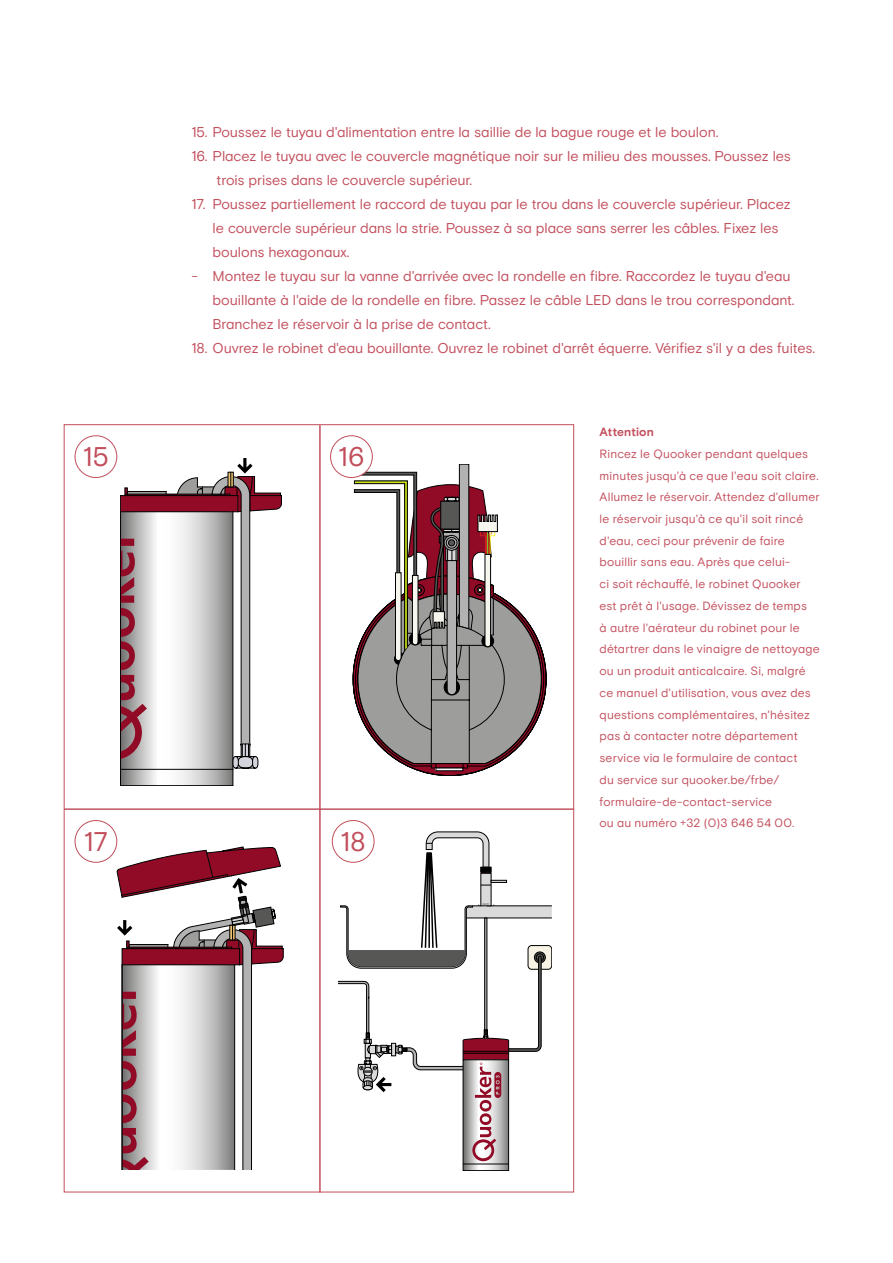
<style>
.page{position:relative;width:893px;height:1263px;background:#fff}
.page>*{position:absolute;margin:0;border:0;box-sizing:border-box;transform-origin:0 0}
.t1{font:27px "Basis Grotesque Pro";color:#c24e5c}
.t2{font:14.25px/24px "Basis Grotesque Pro";letter-spacing:-.005em;color:#c24e5c}
.t3{font:12px/21.8px "Basis Grotesque Pro";letter-spacing:.015em;color:#c24e5c}
.t4{font:700 12px "Basis Grotesque Pro";letter-spacing:.01em;color:#c24e5c}
</style>
<div class="page">
<svg style="left:353px;top:464px;width:193px;height:312px"></svg>
<div style="left:332px;top:820px;width:42px;height:43px;border:1px solid #c24e5c;border-radius:50%"></div>
<div style="left:75px;top:435px;width:42px;height:43px;border:1px solid #c24e5c;border-radius:50%"></div>
<div style="left:75px;top:820px;width:42px;height:43px;border:1px solid #c24e5c;border-radius:50%"></div>
<div style="left:331px;top:436px;width:41px;height:41px;background:#fff;border-radius:50%"></div>
<div style="left:330px;top:435px;width:43px;height:43px;border:1px solid #c24e5c;border-radius:50%"></div>
<hr style="left:320px;top:425px;width:1px;height:767px;background:#c24e5c">
<hr style="left:64px;top:809px;width:510px;height:1px;background:#c24e5c">
<svg style="left:120px;top:458px;width:162px;height:328px"></svg>
<svg style="left:117px;top:847px;width:166px;height:323px"></svg>
<svg style="left:338px;top:832px;width:214px;height:339px"></svg>
<h1 class="t1" style="left:83px;top:441px;width:28px">15</h1>
<h1 class="t1" style="left:84px;top:825px;width:26px">17</h1>
<p class="t2" style="left:191px;top:120px;width:529px">15. Poussez le tuyau d'alimentation entre la saillie de la bague rouge et le boulon.</p>
<p class="t2" style="left:217px;top:144px;width:576px;text-indent:-25px">16. Placez le tuyau avec le couvercle magnétique noir sur le milieu des mousses. Poussez les trois prises dans le couvercle supérieur.</p>
<p class="t2" style="left:213px;top:192px;width:580px;text-indent:-21px">17. Poussez partiellement le raccord de tuyau par le trou dans le couvercle supérieur. Placez le couvercle supérieur dans la strie. Poussez à sa place sans serrer les câbles. Fixez les boulons hexagonaux.</p>
<p class="t2" style="left:213px;top:264px;width:584px;text-indent:-21px">- Montez le tuyau sur la vanne d'arrivée avec la rondelle en fibre. Raccordez le tuyau d'eau bouillante à l'aide de la rondelle en fibre. Passez le câble LED dans le trou correspondant.<br>Branchez le réservoir à la prise de contact.</p>
<p class="t2" style="left:191px;top:336px;width:625px">18. Ouvrez le robinet d'eau bouillante. Ouvrez le robinet d'arrêt équerre. Vérifiez s'il y a des fuites.</p>
<h1 class="t1" style="left:338px;top:441px;width:28px">16</h1>
<h1 class="t1" style="left:341px;top:825px;width:27px">18</h1>
<p class="t4" style="left:600px;top:425px;width:56px">Attention</p>
<p class="t3" style="left:600px;top:443px;width:222px">Rincez le Quooker pendant quelques minutes jusqu'à ce que l'eau soit claire.<br>Allumez le réservoir. Attendez d'allumer le réservoir jusqu'à ce qu'il soit rincé d'eau, ceci pour prévenir de faire bouillir sans eau. Après que celui-<br>ci soit réchauffé, le robinet Quooker est prêt à l'usage. Dévissez de temps<br>à autre l'aérateur du robinet pour le détartrer dans le vinaigre de nettoyage ou un produit anticalcaire. Si, malgré ce manuel d'utilisation, vous avez des questions complémentaires, n'hésitez pas à contacter notre département service via le formulaire de contact<br>du service sur quooker.be/frbe/ formulaire-de-contact-service<br>ou au numéro +32 (0)3 646 54 00.</p>
</div>
